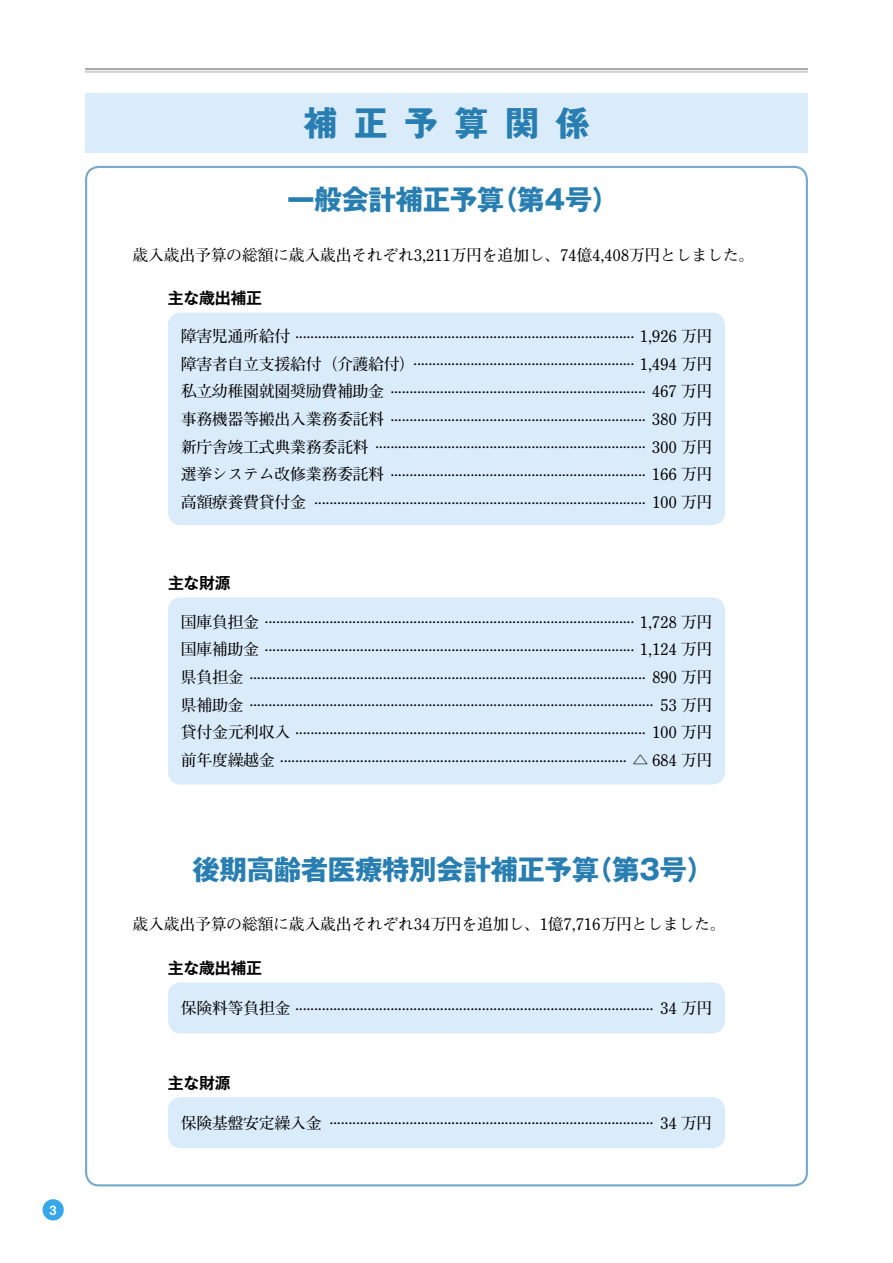
<style>
.page{position:relative;width:893px;height:1263px;background:#fff}
.page>*{position:absolute;margin:0;border:0;box-sizing:border-box;transform-origin:0 0}
.t1{font:700 34.05px "Gothic MB101 Pr 5";letter-spacing:.48em;color:#287eb0}
.t2{font:700 27.6px "Gothic MB101 Pr 5";letter-spacing:-.02em;color:#287eb0}
.t3{font:700 15.9px "Futo Min A101 Pr 5";letter-spacing:-.02em;color:#000}
.t4{font:700 15.9px "Gothic MB101 Pr 5 De";letter-spacing:-.02em;color:#000}
.t5{font:12.75px "Midashi Go Pr 6 MB31";color:#fff}
</style>
<div class="page">
<div style="left:43px;top:1199px;width:21px;height:21px;background:#36a7e9;border-radius:50%"></div>
<hr style="left:85px;top:72px;width:723px;height:1px;background:#aaa">
<hr style="left:85px;top:68px;width:723px;height:2px;background:#aaa">
<div style="left:168px;top:313px;width:557px;height:212px;background:#daebfa;border-radius:13px"></div>
<div style="left:168px;top:597px;width:557px;height:187px;background:#daebfa;border-radius:13px"></div>
<div style="left:168px;top:982px;width:557px;height:51px;background:#daebfa;border-radius:13px"></div>
<div style="left:168px;top:1097px;width:557px;height:51px;background:#daebfa;border-radius:13px"></div>
<div style="left:85px;top:94px;width:723px;height:59px;background:#daebfa"></div>
<p class="t5" style="left:50px;top:1200px;width:9px">3</p>
<h1 class="t1" style="left:304px;top:95px;width:287px">補正予算関係</h1>
<h2 class="t2" style="left:287px;top:177px;width:219px">一般会計補正予算</h2>
<p class="t3" style="left:117px;top:242px;width:639px">　歳入歳出予算の総額に歳入歳出それぞれ3,211万円を追加し、74億4,408万円としました。</p>
<p class="t4" style="left:168px;top:285px;width:96px">主な歳出補正</p>
<p class="t3" style="left:640px;top:324px;width:74px">1,926 万円</p>
<h2 class="t2" style="left:490px;top:177px;width:131px">（第4号(</h2>
<p class="t3" style="left:181px;top:324px;width:111px">障害児通所給付</p>
<p class="t3" style="left:295px;top:319px;width:341px">.........................................................................................</p>
<p class="t3" style="left:181px;top:351px;width:236px">障害者自立支援給付（介護給付）</p>
<p class="t3" style="left:640px;top:351px;width:74px">1,494 万円</p>
<p class="t3" style="left:413px;top:347px;width:223px">..........................................................</p>
<p class="t3" style="left:181px;top:379px;width:205px">私立幼稚園就園奨励費補助金</p>
<p class="t3" style="left:652px;top:379px;width:62px">467 万円</p>
<p class="t3" style="left:390px;top:375px;width:257px">...................................................................</p>
<p class="t3" style="left:181px;top:406px;width:205px">事務機器等搬出入業務委託料</p>
<p class="t3" style="left:652px;top:406px;width:62px">380 万円</p>
<p class="t3" style="left:390px;top:402px;width:257px">...................................................................</p>
<p class="t3" style="left:181px;top:434px;width:189px">新庁舎竣工式典業務委託料</p>
<p class="t3" style="left:652px;top:434px;width:62px">300 万円</p>
<p class="t3" style="left:375px;top:430px;width:272px">.......................................................................</p>
<p class="t3" style="left:181px;top:462px;width:205px">選挙システム改修業務委託料</p>
<p class="t3" style="left:390px;top:457px;width:257px">...................................................................</p>
<p class="t3" style="left:181px;top:489px;width:127px">高額療養費貸付金</p>
<p class="t3" style="left:314px;top:485px;width:333px">.......................................................................................</p>
<p class="t3" style="left:652px;top:462px;width:62px">166 万円</p>
<p class="t3" style="left:652px;top:489px;width:62px">100 万円</p>
<p class="t4" style="left:168px;top:570px;width:64px">主な財源</p>
<p class="t3" style="left:181px;top:609px;width:80px">国庫負担金</p>
<p class="t3" style="left:640px;top:609px;width:74px">1,728 万円</p>
<p class="t3" style="left:265px;top:605px;width:371px">.................................................................................................</p>
<p class="t3" style="left:181px;top:637px;width:80px">国庫補助金</p>
<p class="t3" style="left:640px;top:637px;width:74px">1,124 万円</p>
<p class="t3" style="left:265px;top:633px;width:371px">.................................................................................................</p>
<p class="t3" style="left:181px;top:664px;width:64px">県負担金</p>
<p class="t3" style="left:652px;top:664px;width:62px">890 万円</p>
<p class="t3" style="left:249px;top:660px;width:398px">........................................................................................................</p>
<p class="t3" style="left:181px;top:692px;width:64px">県補助金</p>
<p class="t3" style="left:249px;top:688px;width:406px">..........................................................................................................</p>
<p class="t3" style="left:660px;top:692px;width:54px">53 万円</p>
<p class="t3" style="left:181px;top:720px;width:111px">貸付金元利収入</p>
<p class="t3" style="left:295px;top:715px;width:352px">............................................................................................</p>
<p class="t3" style="left:652px;top:720px;width:62px">100 万円</p>
<p class="t3" style="left:181px;top:747px;width:96px">前年度繰越金</p>
<p class="t3" style="left:632px;top:747px;width:81px">△ 684 万円</p>
<p class="t3" style="left:280px;top:743px;width:349px">...........................................................................................</p>
<h2 class="t2" style="left:192px;top:847px;width:408px">後期高齢者医療特別会計補正予算</h2>
<p class="t3" style="left:117px;top:912px;width:610px">　歳入歳出予算の総額に歳入歳出それぞれ34万円を追加し、億1 7,716万円としました。</p>
<p class="t4" style="left:168px;top:955px;width:96px">主な歳出補正</p>
<p class="t3" style="left:660px;top:995px;width:54px">34 万円</p>
<h2 class="t2" style="left:585px;top:847px;width:131px">（第3号(</h2>
<p class="t3" style="left:181px;top:995px;width:111px">保険料等負担金</p>
<p class="t3" style="left:295px;top:991px;width:360px">..............................................................................................</p>
<p class="t4" style="left:168px;top:1069px;width:64px">主な財源</p>
<p class="t3" style="left:181px;top:1110px;width:142px">保険基盤安定繰入金</p>
<p class="t3" style="left:329px;top:1106px;width:326px">.....................................................................................</p>
<p class="t3" style="left:660px;top:1110px;width:54px">34 万円</p>
</div>
